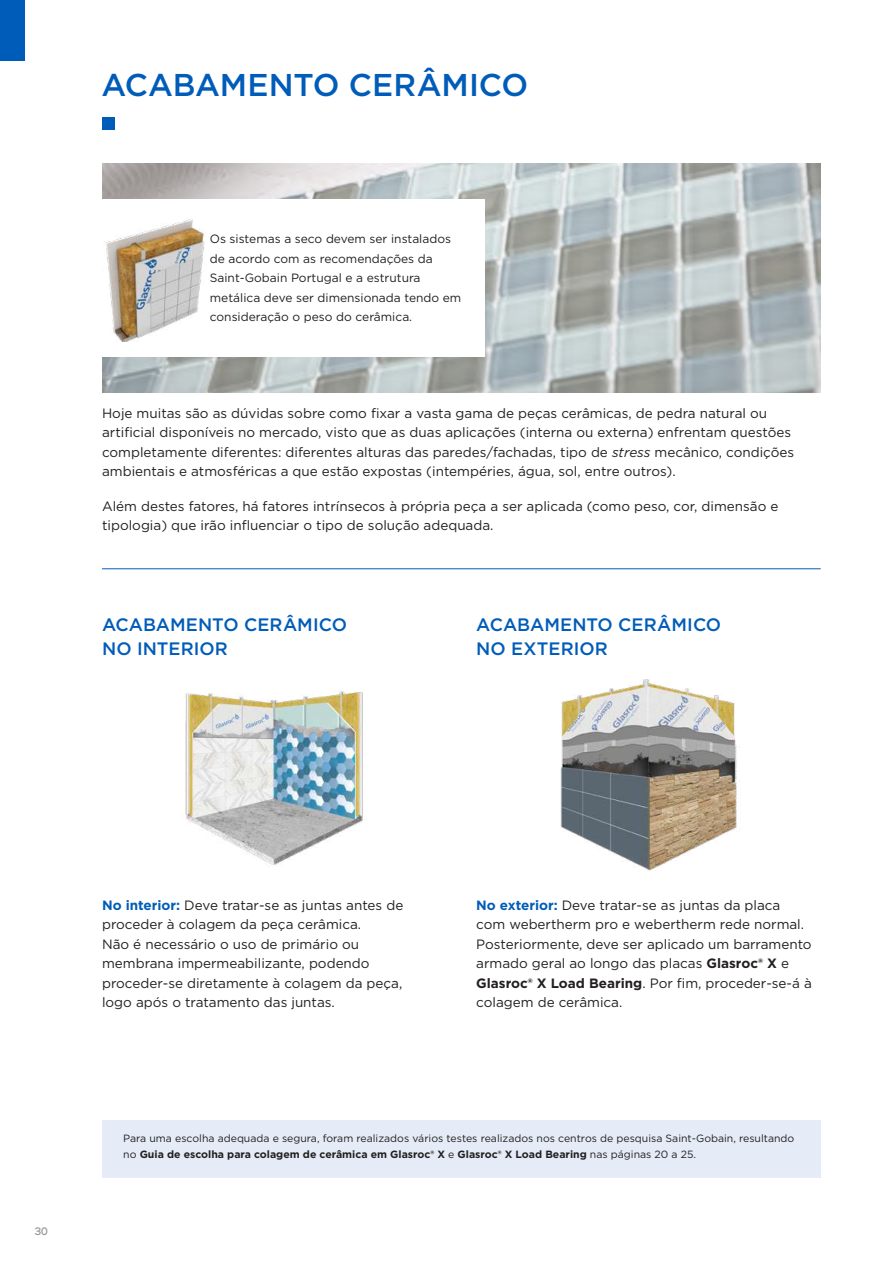
<style>
.page{position:relative;width:893px;height:1263px;background:#fff}
.page>*{position:absolute;margin:0;border:0;box-sizing:border-box;transform-origin:0 0}
.t1{font:500 31.5px "Gotham";letter-spacing:-.005em;color:#005cb9}
.t2{font:500 18px/24px "Gotham";color:#005cb9}
.t3{font:13.5px/19.5px "Gotham";color:#231f20}
.t4{font:12px/19.5px "Gotham";color:#231f20}
.t5{font:12px "Weber";color:#939598;scale:.95 1}
.t6{font:10.5px/16.5px "Gotham";color:#231f20}
.s1{font-style:italic}
.s2{font-weight:700;color:#005cb9}
.s3{font-weight:700}
</style>
<div class="page">
<img style="left:185px;top:691px;width:180px;height:174px">
<img style="left:560px;top:679px;width:177px;height:192px">
<img style="left:102px;top:163px;width:719px;height:230px">
<div style="left:94px;top:199px;width:391px;height:158px;background:#fff"></div>
<img style="left:104px;top:219px;width:101px;height:123px">
<div style="left:102px;top:1120px;width:719px;height:58px;background:#e5ecf7"></div>
<hr style="left:102px;top:568px;width:719px;height:1px;background:#005cb9">
<div style="left:102px;top:117px;width:13px;height:13px;background:#005cb9"></div>
<div style="left:0;top:0;width:25px;height:61px;background:#005cb9"></div>
<h1 class="t1" style="left:101px;top:64px;width:428px">ACABAMENTO CERÂMICO</h1>
<p class="t4" style="left:210px;top:229px;width:253px">Os sistemas a seco devem ser instalados de acordo com as recomendações da Saint-Gobain Portugal e a estrutura metálica deve ser dimensionada tendo em consideração o peso do cerâmica.</p>
<p class="t3" style="left:102px;top:403px;width:694px">Hoje muitas são as dúvidas sobre como fixar a vasta gama de peças cerâmicas, de pedra natural ou artificial disponíveis no mercado, visto que as duas aplicações (interna ou externa) enfrentam questões completamente diferentes: diferentes alturas das paredes/fachadas, tipo de <span class="s1">stress</span> mecânico, condições ambientais e atmosféricas a que estão expostas (intempéries, água, sol, entre outros).</p>
<p class="t3" style="left:102px;top:496px;width:678px">Além destes fatores, há fatores intrínsecos à própria peça a ser aplicada (como peso, cor, dimensão e tipologia) que irão influenciar o tipo de solução adequada.</p>
<h2 class="t2" style="left:102px;top:612px;width:246px">ACABAMENTO CERÂMICO<br>NO INTERIOR</h2>
<h2 class="t2" style="left:476px;top:612px;width:246px">ACABAMENTO CERÂMICO<br>NO EXTERIOR</h2>
<p class="t5" style="left:35px;top:1224px;width:15px">30</p>
<p class="t3" style="left:102px;top:895px;width:303px"><span class="s2">No interior:</span> Deve tratar-se as juntas antes de proceder à colagem da peça cerâmica.<br>Não é necessário o uso de primário ou membrana impermeabilizante, podendo proceder-se diretamente à colagem da peça, logo após o tratamento das juntas.</p>
<p class="t3" style="left:476px;top:895px;width:337px"><span class="s2">No exterior:</span> Deve tratar-se as juntas da placa com webertherm pro e webertherm rede normal.<br>Posteriormente, deve ser aplicado um barramento armado geral ao longo das placas <span class="s3">Glasroc® X</span> e <span class="s3">Glasroc® X Load Bearing</span>. Por fim, proceder-se-á à colagem de cerâmica.</p>
<p class="t6" style="left:123px;top:1129px;width:673px">Para uma escolha adequada e segura, foram realizados vários testes realizados nos centros de pesquisa Saint-Gobain, resultando no <span class="s3">Guia de escolha para colagem de cerâmica em Glasroc® X</span> e <span class="s3">Glasroc® X Load Bearing</span> nas páginas 20 a 25.</p>
</div>
